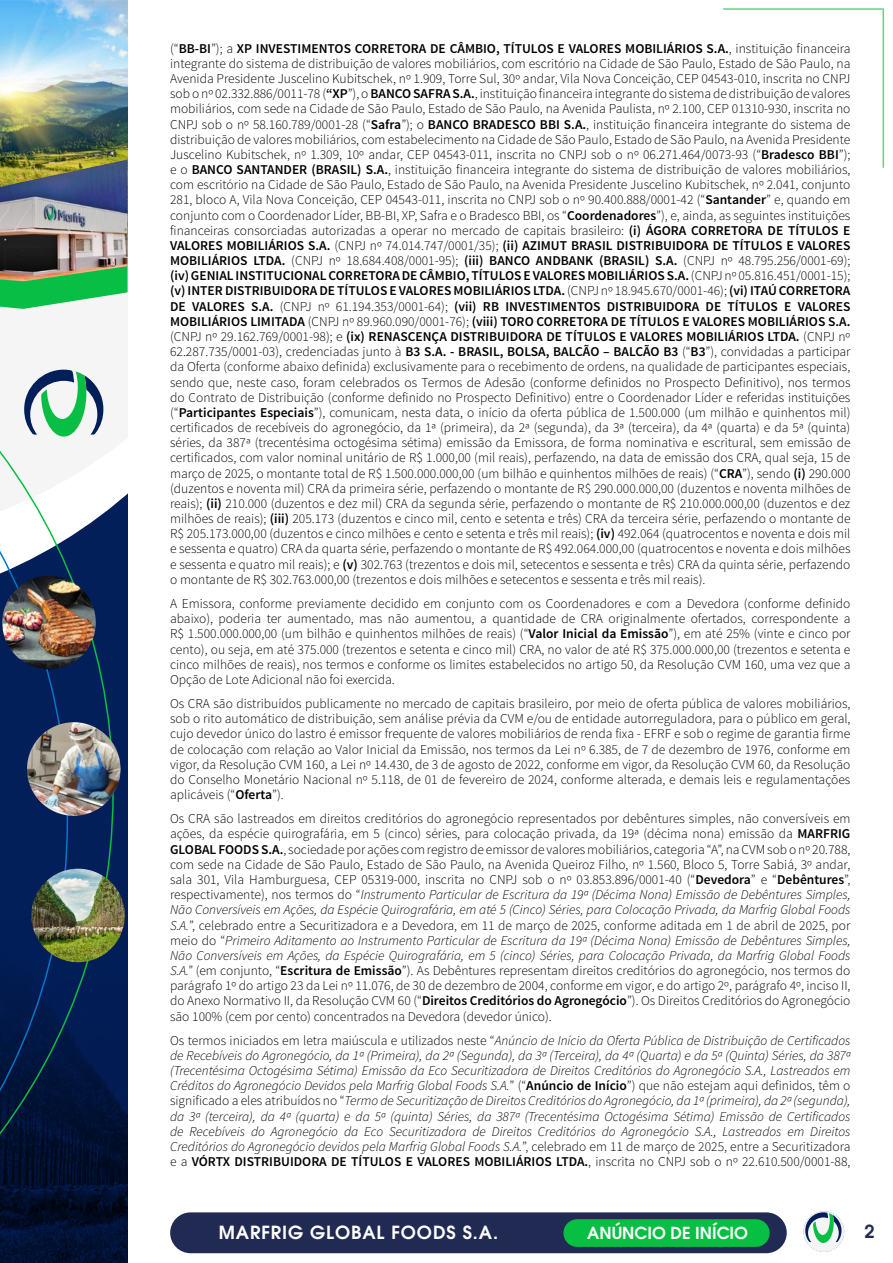
<style>
.page{position:relative;width:893px;height:1263px;background:#fff}
.page>*{position:absolute;margin:0;border:0;box-sizing:border-box;transform-origin:0 0}
.t1{font:600 18px "ITC Avant Garde Pro";letter-spacing:.05em;color:#fff}
.t2{font:600 18px "ITC Avant Garde Pro";color:#212a53}
.t3{font:600 16.5px "ITC Avant Garde Pro";color:#fff}
.t4{font:300 13.5px/15.1px "Source Sans Pro";color:#000;text-align:justify}
.t5{font:italic 300 13.5px/15.1px "Source Sans Pro";color:#000;text-align:justify}
.s1{font-weight:600}
.s2{font-style:italic}
.s3{font-style:normal}
.s4{font-weight:600;font-style:normal}
</style>
<div class="page">
<hr style="left:882px;top:8px;width:2px;height:160px;background:#07bf43">
<hr style="left:723px;top:8px;width:159px;height:2px;background:#07bf43">
<div style="left:0;top:0;width:128px;height:1263px;background:#031f5a"></div>
<img style="left:114px;top:907px;width:14px;height:356px">
<svg style="left:114px;top:309px;width:14px;height:196px;background:#f0f1f3"></svg>
<img style="left:0;top:0;width:128px;height:159px">
<img style="left:0;top:159px;width:128px;height:122px">
<svg style="left:0;top:221px;width:114px;height:1042px"></svg>
<svg style="left:0;top:250px;width:68px;height:1013px"></svg>
<img style="left:31px;top:869px;width:94px;height:93px;border-radius:47px">
<img style="left:2px;top:576px;width:94px;height:93px;border-radius:47px">
<img style="left:27px;top:722px;width:94px;height:94px;border-radius:47px">
<svg style="left:804px;top:1211px;width:40px;height:41px"></svg>
<div style="left:170px;top:1212px;width:617px;height:41px;background:#212a53;border-radius:20px"></div>
<div style="left:563px;top:1219px;width:207px;height:28px;background:#07bf43;border-radius:14px"></div>
<p class="t4" style="left:170px;top:41px;width:682px">(“<span class="s1">BB-BI</span>”); a <span class="s1">XP INVESTIMENTOS CORRETORA DE CÂMBIO, TÍTULOS E VALORES MOBILIÁRIOS S.A.</span>, instituição financeira integrante do sistema de distribuição de valores mobiliários, com escritório na Cidade de São Paulo, Estado de São Paulo, na Avenida Presidente Juscelino Kubitschek, nº 1.909, Torre Sul, 30º andar, Vila Nova Conceição, CEP 04543-010, inscrita no CNPJ sob o nº 02.332.886/0011-78 (<span class="s1">“XP</span>”), o <span class="s1">BANCO SAFRA S.A.</span>, instituição financeira integrante do sistema de distribuição de valores mobiliários, com sede na Cidade de São Paulo, Estado de São Paulo, na Avenida Paulista, nº 2.100, CEP 01310-930, inscrita no CNPJ sob o nº 58.160.789/0001-28 (“<span class="s1">Safra</span>”); o <span class="s1">BANCO BRADESCO BBI S.A.</span>, instituição financeira integrante do sistema de distribuição de valores mobiliários, com estabelecimento na Cidade de São Paulo, Estado de São Paulo, na Avenida Presidente Juscelino Kubitschek, nº 1.309, 10º andar, CEP 04543-011, inscrita no CNPJ sob o nº 06.271.464/0073-93 (“<span class="s1">Bradesco BBI</span>”); e o <span class="s1">BANCO SANTANDER (BRASIL) S.A.</span>, instituição financeira integrante do sistema de distribuição de valores mobiliários, com escritório na Cidade de São Paulo, Estado de São Paulo, na Avenida Presidente Juscelino Kubitschek, nº 2.041, conjunto 281, bloco A, Vila Nova Conceição, CEP 04543-011, inscrita no CNPJ sob o nº 90.400.888/0001-42 (“<span class="s1">Santander</span>” e, quando em conjunto com o Coordenador Líder, BB-BI, XP, Safra e o Bradesco BBI, os “<span class="s1">Coordenadores</span>”), e, ainda, as seguintes instituições financeiras consorciadas autorizadas a operar no mercado de capitais brasileiro: <span class="s1">(i) ÁGORA CORRETORA DE TÍTULOS E VALORES MOBILIÁRIOS S.A.</span> (CNPJ nº 74.014.747/0001/35); <span class="s1">(ii) AZIMUT BRASIL DISTRIBUIDORA DE TÍTULOS E VALORES MOBILIÁRIOS LTDA.</span> (CNPJ nº 18.684.408/0001-95); <span class="s1">(iii) BANCO ANDBANK (BRASIL) S.A.</span> (CNPJ nº 48.795.256/0001-69); <span class="s1">(iv) GENIAL INSTITUCIONAL CORRETORA DE CÂMBIO, TÍTULOS E VALORES MOBILIÁRIOS S.A.</span> (CNPJ nº 05.816.451/0001-15); <span class="s1">(v) INTER DISTRIBUIDORA DE TÍTULOS E VALORES MOBILIÁRIOS LTDA.</span> (CNPJ nº 18.945.670/0001-46); <span class="s1">(vi) ITAÚ CORRETORA DE VALORES S.A.</span> (CNPJ nº 61.194.353/0001-64); <span class="s1">(vii) RB INVESTIMENTOS DISTRIBUIDORA DE TÍTULOS E VALORES MOBILIÁRIOS LIMITADA</span> (CNPJ nº 89.960.090/0001-76); <span class="s1">(viii) TORO CORRETORA DE TÍTULOS E VALORES MOBILIÁRIOS S.A. </span>(CNPJ nº 29.162.769/0001-98); e <span class="s1">(ix) RENASCENÇA DISTRIBUIDORA DE TÍTULOS E VALORES MOBILIÁRIOS LTDA.</span> (CNPJ nº 62.287.735/0001-03), credenciadas junto à <span class="s1">B3 S.A. - BRASIL, BOLSA, BALCÃO – BALCÃO B3</span> (“<span class="s1">B3</span>”), convidadas a participar da Oferta (conforme abaixo definida) exclusivamente para o recebimento de ordens, na qualidade de participantes especiais, sendo que, neste caso, foram celebrados os Termos de Adesão (conforme definidos no Prospecto Definitivo), nos termos do Contrato de Distribuição (conforme definido no Prospecto Definitivo) entre o Coordenador Líder e referidas instituições (“<span class="s1">Participantes Especiais</span>”), comunicam, nesta data, o início da oferta pública de 1.500.000 (um milhão e quinhentos mil) certificados de recebíveis do agronegócio, da 1ª (primeira), da 2ª (segunda), da 3ª (terceira), da 4ª (quarta) e da 5ª (quinta) séries, da 387ª (trecentésima octogésima sétima) emissão da Emissora, de forma nominativa e escritural, sem emissão de certificados, com valor nominal unitário de R$ 1.000,00 (mil reais), perfazendo, na data de emissão dos CRA, qual seja, 15 de março de 2025, o montante total de R$ 1.500.000.000,00 (um bilhão e quinhentos milhões de reais) (“<span class="s1">CRA</span>”), sendo <span class="s1">(i)</span> 290.000 (duzentos e noventa mil) CRA da primeira série, perfazendo o montante de R$ 290.000.000,00 (duzentos e noventa milhões de reais); <span class="s1">(ii)</span> 210.000 (duzentos e dez mil) CRA da segunda série, perfazendo o montante de R$ 210.000.000,00 (duzentos e dez milhões de reais); <span class="s1">(iii)</span> 205.173 (duzentos e cinco mil, cento e setenta e três) CRA da terceira série, perfazendo o montante de R$ 205.173.000,00 (duzentos e cinco milhões e cento e setenta e três mil reais); <span class="s1">(iv)</span> 492.064 (quatrocentos e noventa e dois mil e sessenta e quatro) CRA da quarta série, perfazendo o montante de R$ 492.064.000,00 (quatrocentos e noventa e dois milhões e sessenta e quatro mil reais); e <span class="s1">(v)</span> 302.763 (trezentos e dois mil, setecentos e sessenta e três) CRA da quinta série, perfazendo o montante de R$ 302.763.000,00 (trezentos e dois milhões e setecentos e sessenta e três mil reais).</p>
<p class="t4" style="left:170px;top:596px;width:682px">A Emissora, conforme previamente decidido em conjunto com os Coordenadores e com a Devedora (conforme definido abaixo), poderia ter aumentado, mas não aumentou, a quantidade de CRA originalmente ofertados, correspondente a R$ 1.500.000.000,00 (um bilhão e quinhentos milhões de reais) (“<span class="s1">Valor Inicial da Emissão</span>”), em até 25% (vinte e cinco por cento), ou seja, em até 375.000 (trezentos e setenta e cinco mil) CRA, no valor de até R$ 375.000.000,00 (trezentos e setenta e cinco milhões de reais), nos termos e conforme os limites estabelecidos no artigo 50, da Resolução CVM 160, uma vez que a Opção de Lote Adicional não foi exercida.</p>
<p class="t4" style="left:170px;top:696px;width:682px">Os CRA são distribuídos publicamente no mercado de capitais brasileiro, por meio de oferta pública de valores mobiliários, sob o rito automático de distribuição, sem análise prévia da CVM e/ou de entidade autorreguladora, para o público em geral, cujo devedor único do lastro é emissor frequente de valores mobiliários de renda fixa - EFRF e sob o regime de garantia firme de colocação com relação ao Valor Inicial da Emissão, nos termos da Lei nº 6.385, de 7 de dezembro de 1976, conforme em vigor, da Resolução CVM 160, a Lei nº 14.430, de 3 de agosto de 2022, conforme em vigor, da Resolução CVM 60, da Resolução do Conselho Monetário Nacional nº 5.118, de 01 de fevereiro de 2024, conforme alterada, e demais leis e regulamentações aplicáveis (“<span class="s1">Oferta</span>”).</p>
<p class="t4" style="left:170px;top:811px;width:682px">Os CRA são lastreados em direitos creditórios do agronegócio representados por debêntures simples, não conversíveis em ações, da espécie quirografária, em 5 (cinco) séries, para colocação privada, da 19ª (décima nona) emissão da <span class="s1">MARFRIG GLOBAL FOODS S.A.</span>, sociedade por ações com registro de emissor de valores mobiliários, categoria “A”, na CVM sob o nº 20.788, com sede na Cidade de São Paulo, Estado de São Paulo, na Avenida Queiroz Filho, nº 1.560, Bloco 5, Torre Sabiá, 3º andar, sala 301, Vila Hamburguesa, CEP 05319-000, inscrita no CNPJ sob o nº 03.853.896/0001-40 (“<span class="s1">Devedora</span>” e “<span class="s1">Debêntures</span>”, respectivamente), nos termos do “<span class="s2">Instrumento Particular de Escritura da 19ª (Décima Nona) Emissão de Debêntures Simples, Não Conversíveis em Ações, da Espécie Quirografária, em até 5 (Cinco) Séries, para Colocação Privada, da Marfrig Global Foods S.A.</span>”, celebrado entre a Securitizadora e a Devedora, em 11 de março de 2025, conforme aditada em 1 de abril de 2025, por meio do “<span class="s2">Primeiro Aditamento ao Instrumento Particular de Escritura da 19ª (Décima Nona) Emissão de Debêntures Simples, Não Conversíveis em Ações, da Espécie Quirografária, em 5 (cinco) Séries, para Colocação Privada, da Marfrig Global Foods S.A.”</span> (em conjunto, “<span class="s1">Escritura de Emissão</span>”). As Debêntures representam direitos creditórios do agronegócio, nos termos do parágrafo 1º do artigo 23 da Lei nº 11.076, de 30 de dezembro de 2004, conforme em vigor, e do artigo 2º, parágrafo 4º, inciso II, do Anexo Normativo II, da Resolução CVM 60 (“<span class="s1">Direitos Creditórios do Agronegócio</span>”). Os Direitos Creditórios do Agronegócio são 100% (cem por cento) concentrados na Devedora (devedor único).</p>
<p class="t5" style="left:170px;top:1033px;width:682px"><span class="s3">Os termos iniciados em letra maiúscula e utilizados neste “</span>Anúncio de Início da Oferta Pública de Distribuição de Certificados de Recebíveis do Agronegócio, da 1ª (Primeira), da 2ª (Segunda), da 3ª (Terceira), da 4ª (Quarta) e da 5ª (Quinta) Séries, da 387ª (Trecentésima Octogésima Sétima) Emissão da Eco Securitizadora de Direitos Creditórios do Agronegócio S.A., Lastreados em Créditos do Agronegócio Devidos pela Marfrig Global Foods S.A.<span class="s3">” (“</span><span class="s4">Anúncio de Início</span><span class="s3">”) que não estejam aqui definidos, têm o significado a eles atribuídos no “</span>Termo de Securitização de Direitos Creditórios do Agronegócio, da 1ª (primeira), da 2ª (segunda), da 3ª (terceira), da 4ª (quarta) e da 5ª (quinta) Séries, da 387ª (Trecentésima Octogésima Sétima) Emissão de Certificados de Recebíveis do Agronegócio da Eco Securitizadora de Direitos Creditórios do Agronegócio S.A., Lastreados em Direitos Creditórios do Agronegócio devidos pela Marfrig Global Foods S.A.<span class="s3">”, celebrado em 11 de março de 2025, entre a Securitizadora e a</span> <span class="s4">VÓRTX DISTRIBUIDORA DE TÍTULOS E VALORES MOBILIÁRIOS LTDA.</span><span class="s3">, inscrita no CNPJ sob o nº 22.610.500/0001-88,</span></p>
<h1 class="t1" style="left:219px;top:1221px;width:281px">MARFRIG GLOBAL FOODS S.A.</h1>
<p class="t3" style="left:587px;top:1222px;width:162px">ANÚNCIO DE INÍCIO</p>
<h1 class="t2" style="left:864px;top:1219px;width:12px">2</h1>
</div>
